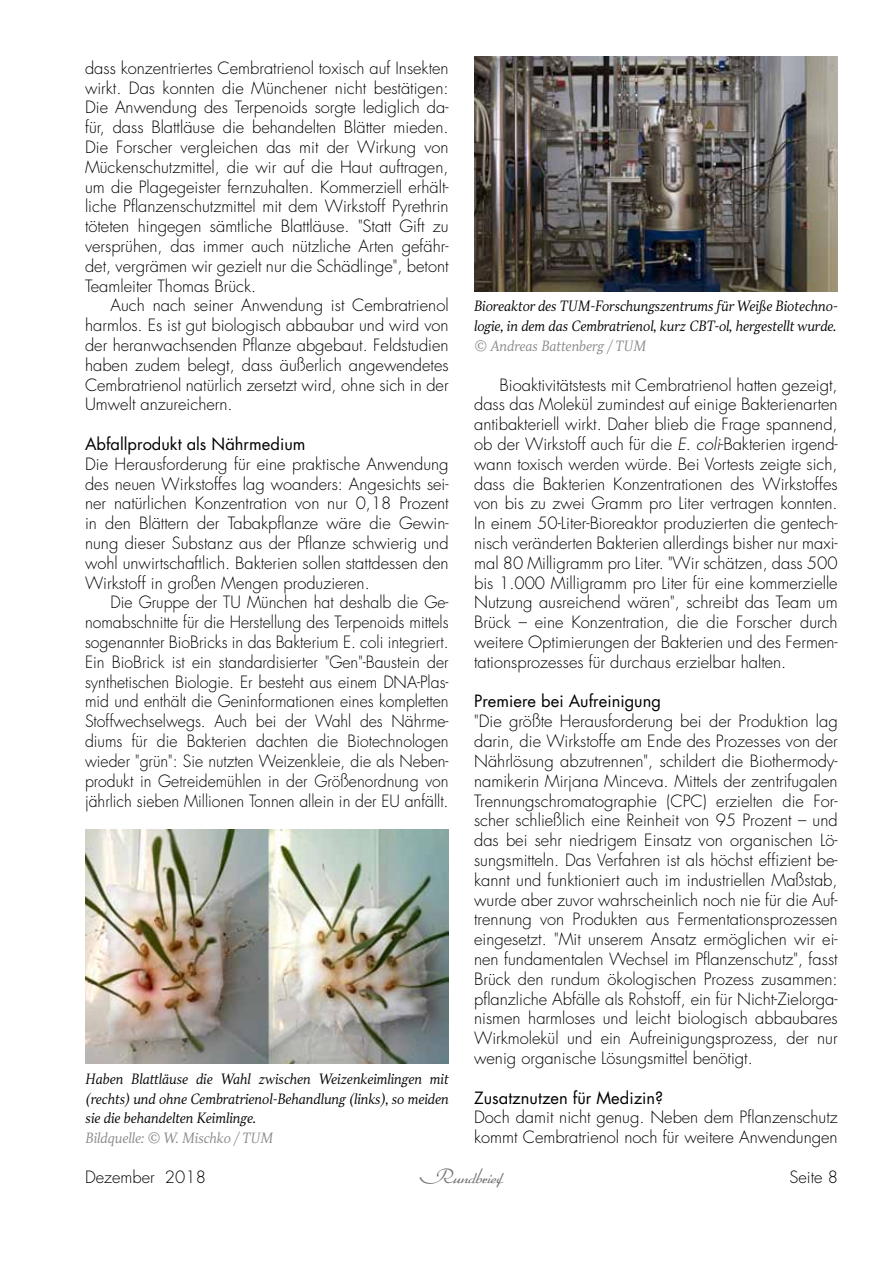
<style>
.page{position:relative;width:893px;height:1263px;background:#fff}
.page>*{position:absolute;margin:0;border:0;box-sizing:border-box;transform-origin:0 0}
.t1{font:300 19.5px "Arabella Pro";color:#707172}
.t2{font:300 16.5px/19.8px "Futura Std";color:#000;text-align:justify}
.t3{font:300 16.5px/19.8px "Futura Std";color:#000;text-align:justify;scale:.96 1}
.t4{font:16.5px "Futura Std";color:#000}
.t5{font:italic 300 13.5px/19.8px "TT Jenevers";color:#000;text-align:justify}
.t6{font:italic 300 13.5px "TT Jenevers";color:#87888a}
.s1{font-style:italic}
</style>
<div class="page">
<img style="left:85px;top:830px;width:364px;height:234px">
<img style="left:474px;top:57px;width:364px;height:234px">
<p class="t2" style="left:85px;top:58px;width:365px">dass konzentriertes Cembratrienol toxisch auf Insekten wirkt. Das konnten die Münchener nicht bestätigen:<br>Die Anwendung des Terpenoids sorgte lediglich da&shy;für, dass Blattläuse die behandelten Blätter mieden.<br>Die Forscher vergleichen das mit der Wirkung von Mückenschutzmittel, die wir auf die Haut auftragen, um die Plagegeister fernzuhalten. Kommerziell erhält&shy;liche Pflanzenschutzmittel mit dem Wirkstoff Pyrethrin töteten hingegen sämtliche Blattläuse. "Statt Gift zu versprühen, das immer auch nützliche Arten gefähr&shy;det, vergrämen wir gezielt nur die Schädlinge", betont Teamleiter Thomas Brück.</p>
<p class="t2" style="left:85px;top:296px;width:365px;text-indent:26px">Auch nach seiner Anwendung ist Cembratrienol harmlos. Es ist gut biologisch abbaubar und wird von der heranwachsenden Pflanze abgebaut. Feldstudien haben zudem belegt, dass äußerlich angewendetes Cembratrienol natürlich zersetzt wird, ohne sich in der Umwelt anzureichern.</p>
<p class="t4" style="left:85px;top:433px;width:222px">Abfallprodukt als Nährmedium</p>
<p class="t2" style="left:85px;top:454px;width:365px">Die Herausforderung für eine praktische Anwendung des neuen Wirkstoffes lag woanders: Angesichts sei&shy;ner natürlichen Konzentration von nur 0,18 Prozent in den Blättern der Tabakpflanze wäre die Gewin&shy;nung dieser Substanz aus der Pflanze schwierig und wohl unwirtschaftlich. Bakterien sollen stattdessen den Wirkstoff in großen Mengen produzieren.</p>
<p class="t3" style="left:85px;top:593px;width:380px;text-indent:26px">Die Gruppe der TU München hat deshalb die Ge&shy;nomabschnitte für die Herstellung des Terpenoids mittels sogenannter BioBricks in das Bakterium E. coli integriert.<br>Ein BioBrick ist ein standardisierter "Gen"-Baustein der synthetischen Biologie. Er besteht aus einem DNA-Plas&shy;mid und enthält die Geninformationen eines kompletten Stoffwechselwegs. Auch bei der Wahl des Nährme&shy;diums für die Bakterien dachten die Biotechnologen wieder "grün": Sie nutzten Weizenkleie, die als Neben&shy;produkt in Getreidemühlen in der Größenordnung von jährlich sieben Millionen Tonnen allein in der EU anfällt.</p>
<p class="t5" style="left:86px;top:1069px;width:365px">Haben Blattläuse die Wahl zwischen Weizenkeimlingen mit (rechts) und ohne Cembratrienol-Behandlung (links), so meiden sie die behandelten Keimlinge.</p>
<p class="t6" style="left:86px;top:1129px;width:189px">Bildquelle: © W. Mischko / TUM</p>
<p class="t5" style="left:474px;top:297px;width:365px">Bioreaktor des TUM-Forschungszentrums für Weiße Biotechno&shy;logie, in dem das Cembratrienol, kurz CBT-ol, hergestellt wurde.</p>
<p class="t6" style="left:474px;top:337px;width:174px">© Andreas Battenberg / TUM</p>
<p class="t2" style="left:474px;top:375px;width:365px;text-indent:26px">Bioaktivitätstests mit Cembratrienol hatten gezeigt, dass das Molekül zumindest auf einige Bakterienarten antibakteriell wirkt. Daher blieb die Frage spannend, ob der Wirkstoff auch für die <span class="s1">E. coli</span>-Bakterien irgend&shy;wann toxisch werden würde. Bei Vortests zeigte sich, dass die Bakterien Konzentrationen des Wirkstoffes von bis zu zwei Gramm pro Liter vertragen konnten.<br>In einem 50-Liter-Bioreaktor produzierten die gentech&shy;nisch veränderten Bakterien allerdings bisher nur maxi&shy;mal 80 Milligramm pro Liter. "Wir schätzen, dass 500 bis 1.000 Milligramm pro Liter für eine kommerzielle Nutzung ausreichend wären", schreibt das Team um Brück – eine Konzentration, die die Forscher durch weitere Optimierungen der Bakterien und des Fermen&shy;tationsprozesses für durchaus erzielbar halten.</p>
<p class="t4" style="left:474px;top:691px;width:188px">Premiere bei Aufreinigung</p>
<p class="t2" style="left:474px;top:712px;width:365px">"Die größte Herausforderung bei der Produktion lag darin, die Wirkstoffe am Ende des Prozesses von der Nährlösung abzutrennen", schildert die Biothermody&shy;namikerin Mirjana Minceva. Mittels der zentrifugalen Trennungschromatographie (CPC) erzielten die For&shy;scher schließlich eine Reinheit von 95 Prozent – und das bei sehr niedrigem Einsatz von organischen Lö&shy;sungsmitteln. Das Verfahren ist als höchst effizient be&shy;kannt und funktioniert auch im industriellen Maßstab, wurde aber zuvor wahrscheinlich noch nie für die Auf&shy;trennung von Produkten aus Fermentationsprozessen eingesetzt. "Mit unserem Ansatz ermöglichen wir ei&shy;nen fundamentalen Wechsel im Pflanzenschutz", fasst Brück den rundum ökologischen Prozess zusammen: pflanzliche Abfälle als Rohstoff, ein für Nicht-Zielorga&shy;nismen harmloses und leicht biologisch abbaubares Wirkmolekül und ein Aufreinigungsprozess, der nur wenig organische Lösungsmittel benötigt.</p>
<p class="t4" style="left:474px;top:1087px;width:191px">Zusatznutzen für Medizin?</p>
<p class="t2" style="left:474px;top:1108px;width:365px">Doch damit nicht genug. Neben dem Pflanzenschutz kommt Cembratrienol noch für weitere Anwendungen</p>
<p class="t1" style="left:420px;top:1165px;width:84px">Rundbrief</p>
<p class="t2" style="left:85px;top:1167px;width:122px">Dezember 2018</p>
<p class="t2" style="left:790px;top:1167px;width:50px">Seite 8</p>
</div>
